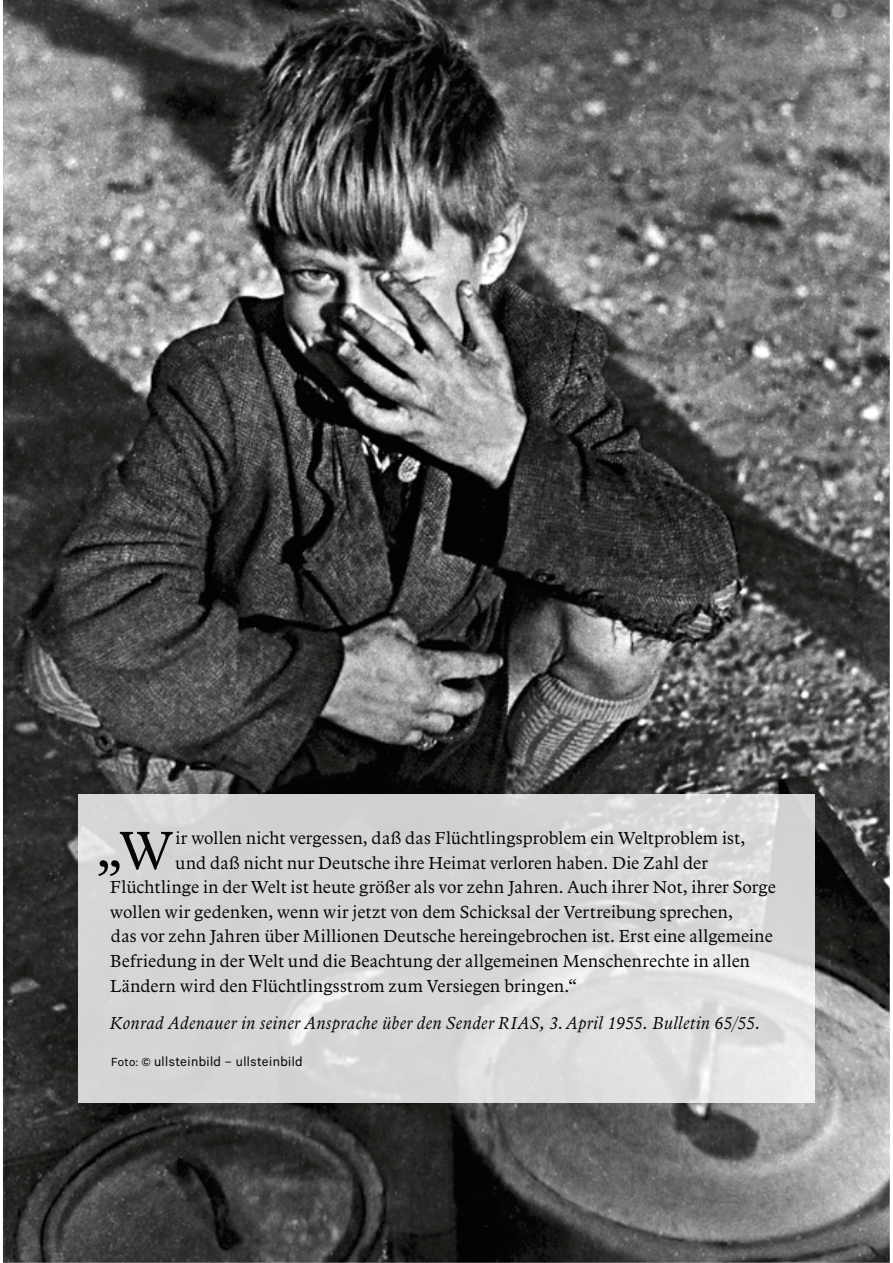
<style>
.page{position:relative;width:893px;height:1263px;background:#fff}
.page>*{position:absolute;margin:0;border:0;box-sizing:border-box;transform-origin:0 0}
.t1{font:54.9px "Arbesco DT";color:#030806}
.t2{font:18px "Arbesco DT";letter-spacing:.01em;color:#030806}
.t3{font:italic 18px "Arbesco DT";letter-spacing:.03em;color:#030806}
.t4{font:14.85px "Calibre";letter-spacing:.03em;color:#030806}
.s1{font-size:13.2px}
</style>
<div class="page">
<img style="left:3px;top:0;width:887px;height:1263px">
<img style="left:78px;top:795px;width:736px;height:308px">
<h1 class="t1" style="left:96px;top:829px;width:78px">„W</h1>
<p class="t2" style="left:175px;top:831px;width:571px">ir wollen nicht vergessen, daß das Flüchtlingsproblem ein Weltproblem ist,</p>
<p class="t2" style="left:175px;top:856px;width:534px">und daß nicht nur Deutsche ihre Heimat verloren haben. Die Zahl der</p>
<p class="t2" style="left:110px;top:880px;width:667px">Flüchtlinge in der Welt ist heute größer als vor zehn Jahren. Auch ihrer Not, ihrer Sorge</p>
<p class="t2" style="left:110px;top:905px;width:624px">wollen wir gedenken, wenn wir jetzt von dem Schicksal der Vertreibung sprechen,</p>
<p class="t2" style="left:111px;top:930px;width:663px">das vor zehn Jahren über Millionen Deutsche hereingebrochen ist. Erst eine allgemeine</p>
<p class="t2" style="left:110px;top:954px;width:641px">Befriedung in der Welt und die Beachtung der allgemeinen Menschenrechte in allen</p>
<p class="t2" style="left:110px;top:979px;width:468px">Ländern wird den Flüchtlingsstrom zum Versiegen bringen.“</p>
<p class="t3" style="left:110px;top:1012px;width:652px">Konrad Adenauer in seiner Ansprache über den Sender RIAS, 3. April 1955. Bulletin 65/55.</p>
<p class="t4" style="left:111px;top:1056px;width:193px"><span class="s1">Foto: ©</span> ullsteinbild – ullsteinbild</p>
</div>
